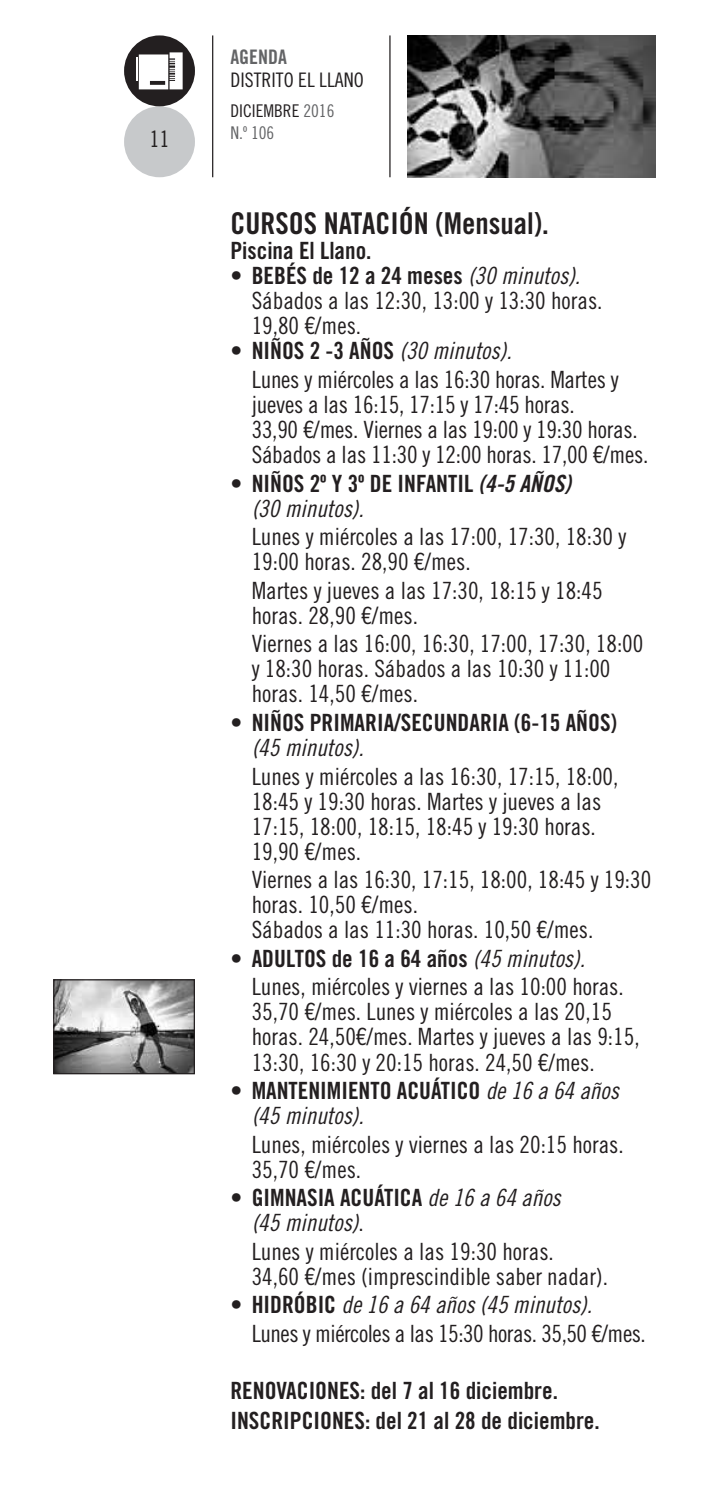
<style>
.page{position:relative;width:709px;height:1489px;background:#fff}
.page>*{position:absolute;margin:0;border:0;box-sizing:border-box;transform-origin:0 0}
.t1{font:30px "Trade Gothic LT Std Bd Cn 20";color:#231f20}
.t2{font:23.75px/25px "Trade Gothic LT Std Cn 18";color:#231f20}
.t3{font:23.75px/29.5px "Trade Gothic LT Std Bd Cn 20";color:#231f20}
.t4{font:23.75px "Trade Gothic LT Std Cn 18 Obl";color:#231f20}
.t5{font:23.75px "Trade Gothic LT Std Cn 18";letter-spacing:-.02em;color:#231f20}
.t6{font:23.75px "Trade Gothic LT Std Bd Cn 20 Obl";color:#231f20}
.t7{font:22.5px "Trade Gothic LT Std Cn 18";color:#231f20}
.t8{font:20px "Trade Gothic LT Std Cn 18";color:#231f20}
.t9{font:20px "Trade Gothic LT Std Bd Cn 20";color:#636466}
.t10{font:17.5px/22.5px "Trade Gothic LT Std Cn 18";color:#636466}
.s1{color:#231f20}
.s2{font-family:"Trade Gothic LT Std Cn 18"}
.s3{font-family:"Trade Gothic LT Std Cn 18 Obl"}
.s4{font-family:"Trade Gothic LT Std Bd Cn 20"}
</style>
<div class="page">
<hr style="left:212px;top:35px;width:1px;height:142px;background:#231f20">
<hr style="left:389px;top:35px;width:1px;height:142px;background:#231f20">
<div style="left:124px;top:106px;width:71px;height:71px;background:#c7c9cb;border-radius:50%"></div>
<div style="left:124px;top:35px;width:71px;height:71px;background:#231f20;border-radius:50%"></div>
<svg style="left:139px;top:52px;width:44px;height:37px;background:#dadada"></svg>
<hr style="left:136px;top:57px;width:2px;height:24px;background:#fff">
<img style="left:407px;top:35px;width:249px;height:142px">
<img style="left:55px;top:981px;width:138px;height:91px">
<div style="left:53px;top:979px;width:142px;height:95px;border:1px solid #231f20"></div>
<p class="t7" style="left:149px;top:126px;width:21px">11</p>
<p class="t9" style="left:230px;top:45px;width:58px">AGENDA</p>
<p class="t8" style="left:230px;top:68px;width:135px">DISTRITO EL LLANO</p>
<p class="t10" style="left:230px;top:99px;width:105px"><span class="s1">DICIEMBRE</span> 2016<br>N.º 106</p>
<p class="t1" style="left:230px;top:205px;width:320px">CURSOS NATACIÓN (Mensual).</p>
<p class="t3" style="left:230px;top:236px;width:143px">Piscina El Llano.</p>
<p class="t3" style="left:230px;top:261px;width:351px"><span class="s2">•</span> BEBÉS de 12 a 24 meses <span class="s3">(30 minutos).</span></p>
<p class="t2" style="left:252px;top:288px;width:352px">Sábados a las 12:30, 13:00 y 13:30 horas.<br>19,80 €/mes.</p>
<p class="t3" style="left:230px;top:336px;width:283px"><span class="s2">•</span> NIÑOS 2 -3 AÑOS <span class="s3">(30 minutos).</span></p>
<p class="t2" style="left:252px;top:367px;width:398px">Lunes y miércoles a las 16:30 horas. Martes y jueves a las 16:15, 17:15 y 17:45 horas.<br>33,90 €/mes. Viernes a las 19:00 y 19:30 horas.<br>Sábados a las 11:30 y 12:00 horas. 17,00 €/mes.</p>
<p class="t3" style="left:230px;top:468px;width:185px">• NIÑOS 2º y 3º de Infantil</p>
<p class="t6" style="left:478px;top:469px;width:94px">(4-5 AÑOS)</p>
<p class="t4" style="left:252px;top:494px;width:114px">(30 minutos).</p>
<p class="t2" style="left:252px;top:524px;width:376px">Lunes y miércoles a las 17:00, 17:30, 18:30 y<br>19:00 horas. 28,90 €/mes.</p>
<p class="t2" style="left:252px;top:577px;width:352px">Martes y jueves a las 17:30, 18:15 y 18:45 horas. 28,90 €/mes.</p>
<p class="t2" style="left:252px;top:631px;width:393px">Viernes a las 16:00, 16:30, 17:00, 17:30, 18:00 y 18:30 horas. Sábados a las 10:30 y 11:00 horas. 14,50 €/mes.</p>
<p class="t3" style="left:230px;top:707px;width:388px"><span class="s2">•</span> NIÑOS PRIMARIA/SECUNDARIA (6-15 AÑOS)</p>
<p class="t4" style="left:252px;top:733px;width:114px">(45 minutos).</p>
<p class="t2" style="left:252px;top:763px;width:368px">Lunes y miércoles a las 16:30, 17:15, 18:00, 18:45 y 19:30 horas. Martes y jueves a las 17:15, 18:00, 18:15, 18:45 y 19:30 horas.<br>19,90 €/mes.</p>
<p class="t2" style="left:252px;top:867px;width:401px">Viernes a las 16:30, 17:15, 18:00, 18:45 y 19:30 horas. 10,50 €/mes.<br>Sábados a las 11:30 horas. 10,50 €/mes.</p>
<p class="t3" style="left:230px;top:943px;width:356px"><span class="s2">•</span> ADULTOS de 16 a 64 años <span class="s3">(45 minutos).</span></p>
<p class="t2" style="left:252px;top:974px;width:389px">Lunes, miércoles y viernes a las 10:00 horas.<br>35,70 €/mes. Lunes y miércoles a las 20,15 horas. 24,50€/mes. Martes y jueves a las 9:15, 13:30, 16:30 y 20:15 horas. 24,50 €/mes.</p>
<p class="t3" style="left:230px;top:1075px;width:390px">• MANTENIMIENTO ACUÁTICO <span class="s3">de 16 a 64 años</span></p>
<p class="t4" style="left:252px;top:1101px;width:114px">(45 minutos).</p>
<p class="t2" style="left:252px;top:1131px;width:373px">Lunes, miércoles y viernes a las 20:15 horas.<br>35,70 €/mes.</p>
<p class="t3" style="left:230px;top:1182px;width:332px"><span class="s2">•</span> GIMNASIA ACUÁTICA <span class="s3">de 16 a 64 años</span></p>
<p class="t4" style="left:252px;top:1208px;width:114px">(45 minutos)<span class="s2">.</span></p>
<p class="t2" style="left:252px;top:1238px;width:358px">Lunes y miércoles a las 19:30 horas.<br>34,60 €/mes (imprescindible saber nadar).</p>
<p class="t4" style="left:230px;top:1290px;width:363px"><span class="s4">• HIDRÓBIC</span> de 16 a 64 años (45 minutos).</p>
<p class="t5" style="left:252px;top:1319px;width:395px">Lunes y miércoles a las 15:30 horas. 35,50 €/mes.</p>
<p class="t3" style="left:230px;top:1375px;width:371px">RENOVACIONES: del 7 al 16 diciembre.<br>INSCRIPCIONES: del 21 al 28 de diciembre.</p>
</div>
